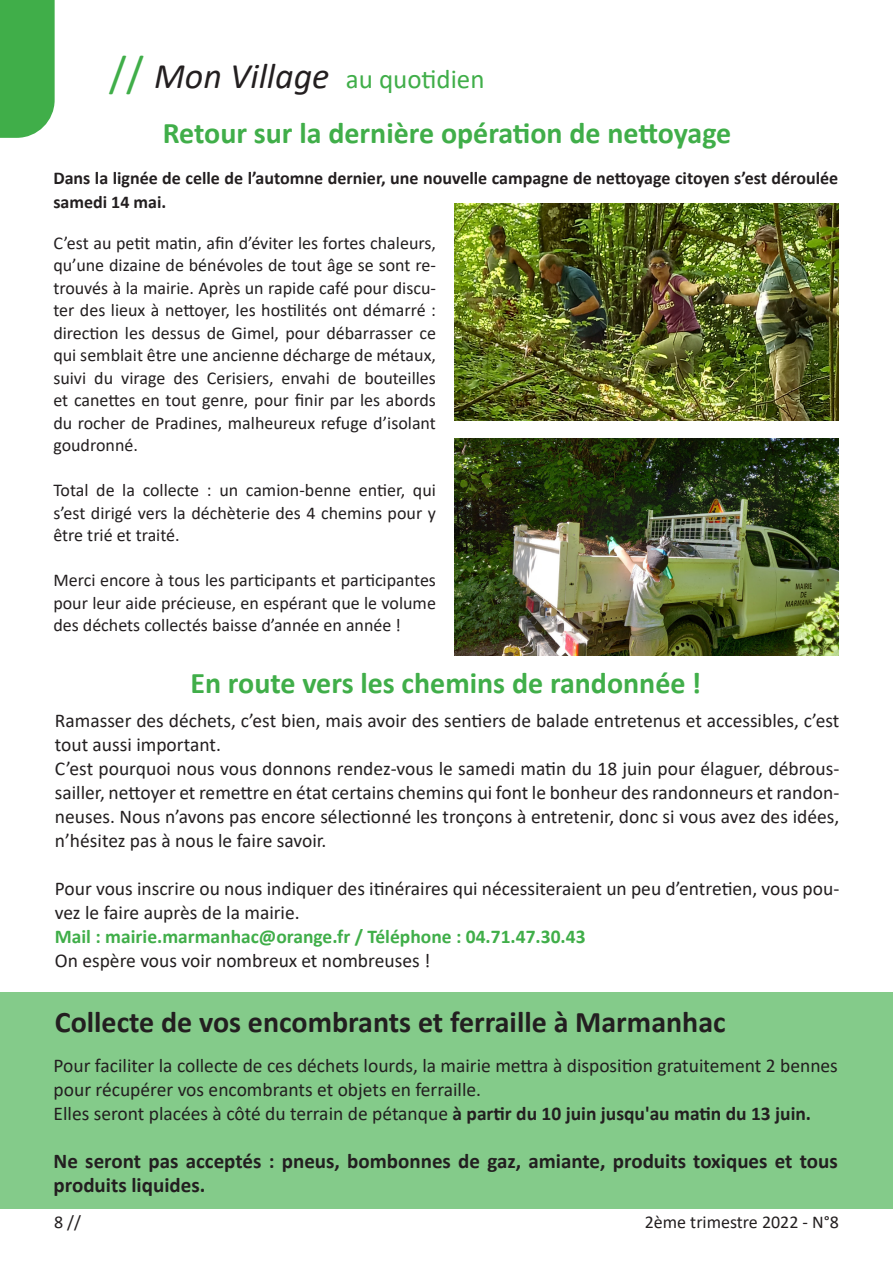
<style>
.page{position:relative;width:893px;height:1263px;background:#fff}
.page>*{position:absolute;margin:0;border:0;box-sizing:border-box;transform-origin:0 0}
.t1{font:700 30px "Calibri";color:#40ae49}
.t2{font:700 30px "Calibri";color:#231f20}
.t3{font:27px "Calibri";color:#40ae49}
.t4{font:700 21px "Calibri";color:#231f20}
.t5{font:19.5px/24px "Calibri";color:#231f20}
.t6{font:700 19.5px "Calibri";color:#40ae49}
.t7{font:18px/22.5px "Calibri";color:#231f20;text-align:justify}
.t8{font:700 18px/24px "Calibri";color:#231f20}
.s1{font-size:45px}
.s2{font-style:italic;font-size:36px;color:#231f20}
.s3{font-weight:700}
</style>
<div class="page">
<img style="left:455px;top:204px;width:383px;height:216px">
<img style="left:455px;top:439px;width:384px;height:216px">
<div style="left:0;top:992px;width:893px;height:217px;background:#84cb8a"></div>
<div style="left:0;top:0;width:55px;height:138px;background:#40ae49"></div>
<p class="t3" style="left:109px;top:60px;width:377px"><span class="s1">//</span> <span class="s2">Mon Village</span> au quotidien</p>
<p class="t1" style="left:163px;top:112px;width:570px">Retour sur la dernière opération de nettoyage</p>
<p class="t8" style="left:53px;top:165px;width:786px">Dans la lignée de celle de l’automne dernier, une nouvelle campagne de nettoyage citoyen s’est déroulée samedi 14 mai.</p>
<p class="t7" style="left:53px;top:231px;width:384px">C’est au petit matin, afin d’éviter les fortes chaleurs, qu’une dizaine de bénévoles de tout âge se sont re&shy;trouvés à la mairie. Après un rapide café pour discu&shy;ter des lieux à nettoyer, les hostilités ont démarré : direction les dessus de Gimel, pour débarrasser ce qui semblait être une ancienne décharge de métaux, suivi du virage des Cerisiers, envahi de bouteilles et canettes en tout genre, pour finir par les abords du rocher de Pradines, malheureux refuge d’isolant goudronné.</p>
<p class="t7" style="left:53px;top:479px;width:384px">Total de la collecte : un camion-benne entier, qui s’est dirigé vers la déchèterie des 4 chemins pour y être trié et traité.</p>
<p class="t7" style="left:53px;top:569px;width:384px">Merci encore à tous les participants et participantes pour leur aide précieuse, en espérant que le volume des déchets collectés baisse d’année en année !</p>
<p class="t1" style="left:190px;top:661px;width:512px">En route vers les chemins de randonnée !</p>
<p class="t5" style="left:55px;top:708px;width:786px">Ramasser des déchets, c’est bien, mais avoir des sentiers de balade entretenus et accessibles, c’est tout aussi important.</p>
<p class="t5" style="left:55px;top:756px;width:786px;text-align:justify">C’est pourquoi nous vous donnons rendez-vous le samedi matin du 18 juin pour élaguer, débrous&shy;sailler, nettoyer et remettre en état certains chemins qui font le bonheur des randonneurs et randon&shy;neuses. Nous n’avons pas encore sélectionné les tronçons à entretenir, donc si vous avez des idées, n’hésitez pas à nous le faire savoir.</p>
<p class="t5" style="left:55px;top:876px;width:786px">Pour vous inscrire ou nous indiquer des itinéraires qui nécessiteraient un peu d’entretien, vous pou&shy;vez le faire auprès de la mairie.</p>
<p class="t6" style="left:55px;top:923px;width:532px">Mail : mairie.marmanhac@orange.fr / Téléphone : 04.71.47.30.43</p>
<p class="t5" style="left:55px;top:948px;width:377px">On espère vous voir nombreux et nombreuses !</p>
<p class="t2" style="left:55px;top:1000px;width:672px">Collecte de vos encombrants et ferraille à Marmanhac</p>
<p class="t5" style="left:54px;top:1053px;width:786px">Pour faciliter la collecte de ces déchets lourds, la mairie mettra à disposition gratuitement 2 bennes pour récupérer vos encombrants et objets en ferraille.</p>
<p class="t5" style="left:54px;top:1101px;width:759px">Elles seront placées à côté du terrain de pétanque <span class="s3">à partir du 10 juin jusqu'au matin du 13 juin.</span></p>
<p class="t4" style="left:54px;top:1146px;width:786px">Ne seront pas acceptés : pneus, bombonnes de gaz, amiante, produits toxiques et tous</p>
<p class="t4" style="left:54px;top:1170px;width:153px">produits liquides.</p>
<p class="t7" style="left:54px;top:1210px;width:29px">8 //</p>
<p class="t7" style="left:645px;top:1210px;width:196px">2ème trimestre 2022 - N°8</p>
</div>
